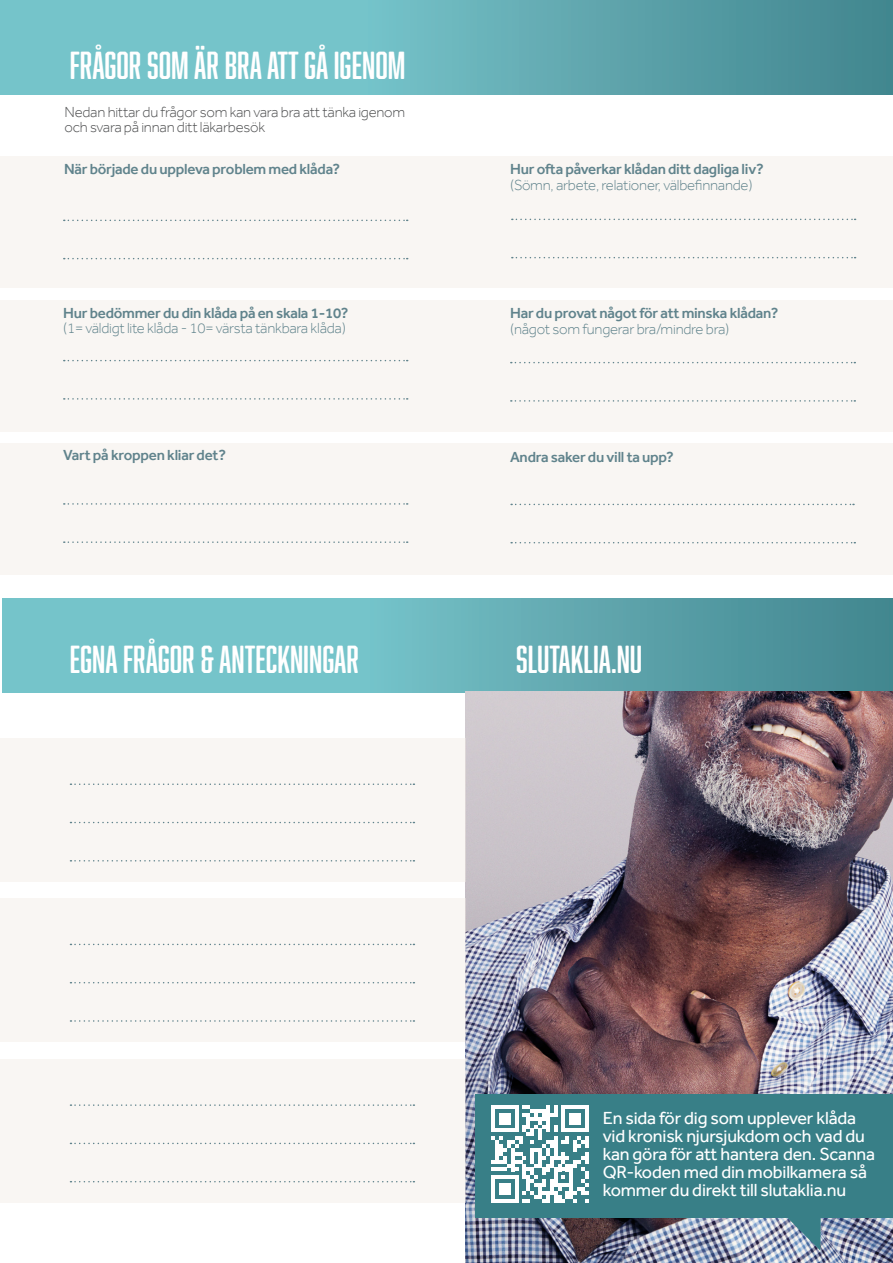
<style>
.page{position:relative;width:893px;height:1263px;background:#fff}
.page>*{position:absolute;margin:0;border:0;box-sizing:border-box;transform-origin:0 0}
.t1{font:36px "Abolition Soft";color:#fff}
.t2{font:18px/18px "Effra";letter-spacing:-.01em;color:#fff}
.t3{font:500 15px "Effra";letter-spacing:-.015em;color:#60838c}
.t4{font:300 15px "Effra";letter-spacing:-.015em;color:#60838c}
.t5{font:300 15px/15px "Effra";letter-spacing:-.015em;color:#4e4f50}
</style>
<div class="page">
<div style="left:0;top:0;width:893px;height:95px;background:linear-gradient(to right,#82d3d8,#4a8e97)"></div>
<div style="left:2px;top:598px;width:891px;height:95px;background:linear-gradient(to right,#82d3d8,#4b8e97)"></div>
<div style="left:0;top:443px;width:893px;height:132px;background:#f9f6f3"></div>
<div style="left:0;top:301px;width:893px;height:131px;background:#f9f6f3"></div>
<div style="left:0;top:157px;width:893px;height:131px;background:#f9f6f3"></div>
<svg style="left:64px;top:220px;width:344px;height:1px"></svg>
<svg style="left:64px;top:258px;width:344px;height:1px"></svg>
<svg style="left:64px;top:360px;width:344px;height:1px"></svg>
<svg style="left:64px;top:398px;width:344px;height:2px"></svg>
<svg style="left:64px;top:503px;width:344px;height:2px"></svg>
<svg style="left:64px;top:541px;width:344px;height:2px"></svg>
<svg style="left:512px;top:219px;width:344px;height:1px"></svg>
<svg style="left:512px;top:257px;width:344px;height:1px"></svg>
<svg style="left:511px;top:362px;width:344px;height:1px"></svg>
<svg style="left:511px;top:400px;width:344px;height:2px"></svg>
<svg style="left:511px;top:504px;width:343px;height:1px"></svg>
<svg style="left:511px;top:542px;width:344px;height:1px"></svg>
<img style="left:465px;top:691px;width:428px;height:572px">
<div style="left:476px;top:1094px;width:417px;height:123px;background:#387f87"></div>
<svg style="left:780px;top:1217px;width:41px;height:34px"></svg>
<svg style="left:491px;top:1105px;width:98px;height:97px"></svg>
<div style="left:0;top:738px;width:465px;height:144px;background:#f9f6f3"></div>
<svg style="left:70px;top:822px;width:344px;height:1px"></svg>
<svg style="left:70px;top:860px;width:344px;height:1px"></svg>
<svg style="left:70px;top:783px;width:344px;height:2px"></svg>
<div style="left:0;top:898px;width:465px;height:144px;background:#f9f6f3"></div>
<svg style="left:70px;top:982px;width:344px;height:1px"></svg>
<svg style="left:70px;top:1020px;width:344px;height:2px"></svg>
<svg style="left:70px;top:944px;width:344px;height:1px"></svg>
<div style="left:0;top:1059px;width:465px;height:144px;background:#f9f6f3"></div>
<svg style="left:70px;top:1143px;width:344px;height:1px"></svg>
<svg style="left:70px;top:1181px;width:344px;height:1px"></svg>
<svg style="left:70px;top:1104px;width:344px;height:2px"></svg>
<p class="t1" style="left:70px;top:45px;width:337px">FRÅGOR SOM ÄR BRA ATT GÅ IGENOM</p>
<p class="t5" style="left:64px;top:105px;width:342px">Nedan hittar du frågor som kan vara bra att tänka igenom och svara på innan ditt läkarbesök</p>
<p class="t3" style="left:64px;top:160px;width:278px">När började du uppleva problem med klåda?</p>
<p class="t3" style="left:63px;top:304px;width:287px">Hur bedömmer du din klåda på en skala 1-10?</p>
<p class="t4" style="left:63px;top:319px;width:284px">(1= väldigt lite klåda - 10= värsta tänkbara klåda)</p>
<p class="t3" style="left:63px;top:446px;width:164px">Vart på kroppen kliar det?</p>
<p class="t3" style="left:510px;top:160px;width:255px">Hur ofta påverkar klådan ditt dagliga liv?</p>
<p class="t4" style="left:510px;top:176px;width:244px">(Sömn, arbete, relationer, välbefinnande)</p>
<p class="t3" style="left:510px;top:304px;width:270px">Har du provat något för att minska klådan?</p>
<p class="t4" style="left:510px;top:320px;width:221px">(något som fungerar bra/mindre bra)</p>
<p class="t3" style="left:510px;top:448px;width:165px">Andra saker du vill ta upp?</p>
<p class="t1" style="left:70px;top:639px;width:291px">EGNA FRÅGOR &amp; ANTECKNINGAR</p>
<p class="t1" style="left:516px;top:639px;width:128px">SLUTAKLIA.NU</p>
<p class="t2" style="left:603px;top:1108px;width:274px">En sida för dig som upplever klåda vid kronisk njursjukdom och vad du kan göra för att hantera den. Scanna QR-koden med din mobilkamera så kommer du direkt till slutaklia.nu</p>
</div>
